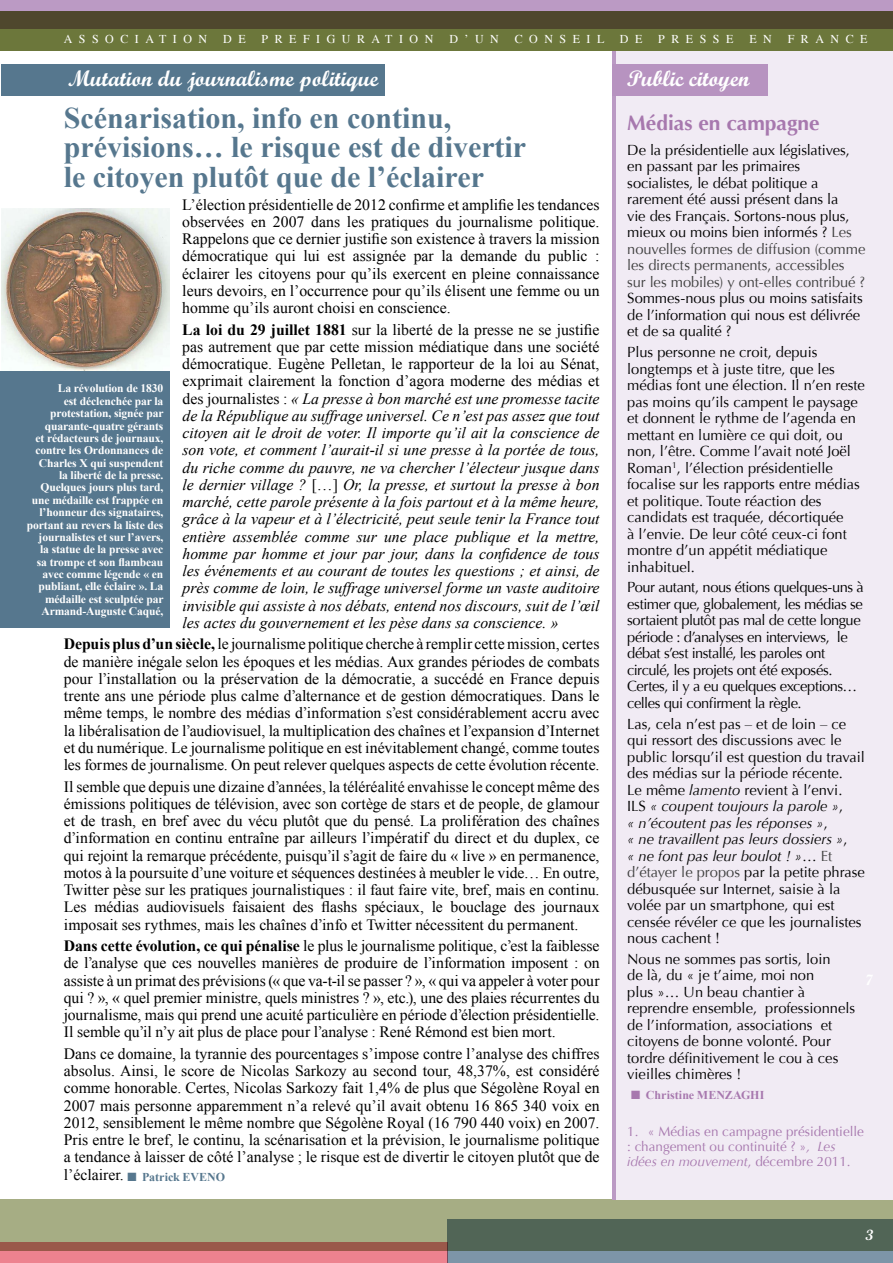
<style>
.page{position:relative;width:893px;height:1263px;background:#fff}
.page>*{position:absolute;margin:0;border:0;box-sizing:border-box;transform-origin:0 0}
.t1{font:700 30px/29.7px "Times New Roman";color:#56778e}
.t2{font:700 22.5px "Script";color:#fff}
.t3{font:700 21px "Optima";color:#a778ae}
.t4{font:15.75px/17.2px "Times New Roman";color:#000;text-align:justify}
.t5{font:italic 15.75px/17.2px "Times New Roman";color:#000;text-align:justify}
.t6{font:700 15px "Script";color:#fff}
.t7{font:14.7px/16.5px "Optima";color:#000}
.t8{font:14.7px/16.5px "Optima";letter-spacing:-.03em;color:#000}
.t9{font:13.5px/15px "Optima";color:#a778ae}
.t10{font:12px "Times";letter-spacing:.54em;color:#fff}
.t11{font:700 12px "Times New Roman";letter-spacing:-.01em;color:#56778e}
.t12{font:700 12px "Times New Roman";letter-spacing:.005em;color:#a778ae}
.t13{font:700 11.55px/12.3px "Times New Roman";letter-spacing:-.01em;color:#fff;text-align:right}
.s1{font-weight:700;font-style:normal}
.s2{font-style:normal}
.s3{font-weight:700}
.s4{font-weight:400;font-size:15.75px;color:#000}
.s5{color:#404040}
.s6{font-style:italic}
</style>
<div class="page">
<div style="left:0;top:0;width:893px;height:29px;background:#bb9ac4"></div>
<svg style="left:0;top:12px;width:893px;height:39px;background:#5f6234"></svg>
<div style="left:447px;top:1220px;width:446px;height:43px;background:#7d95a8"></div>
<div style="left:0;top:1242px;width:447px;height:21px;background:#ed828f"></div>
<svg style="left:0;top:1199px;width:893px;height:51px;background:#8b9071"></svg>
<hr style="left:613px;top:1198px;width:280px;height:2px;background:#a778ae">
<div style="left:617px;top:51px;width:276px;height:1148px;background:#f1ebf4"></div>
<hr style="left:612px;top:51px;width:4px;height:1148px;background:#bb9ac4">
<div style="left:612px;top:64px;width:155px;height:32px;background:#b793c0"></div>
<div style="left:1px;top:64px;width:384px;height:32px;background:#56778e"></div>
<img style="left:1px;top:208px;width:169px;height:162px">
<div style="left:0;top:371px;width:170px;height:257px;background:#56778e"></div>
<p class="t10" style="left:64px;top:28px;width:145px">ASSOCIATION</p>
<p class="t10" style="left:223px;top:28px;width:24px">D E</p>
<p class="t10" style="left:262px;top:28px;width:173px">PREFIGURATION</p>
<p class="t10" style="left:449px;top:28px;width:51px">D’UN</p>
<p class="t10" style="left:515px;top:28px;width:91px">CONSEIL</p>
<p class="t10" style="left:620px;top:28px;width:24px">D E</p>
<p class="t10" style="left:658px;top:28px;width:77px">PRESSE</p>
<p class="t10" style="left:749px;top:28px;width:24px">E N</p>
<p class="t10" style="left:788px;top:28px;width:81px">FRANCE</p>
<h2 class="t2" style="left:68px;top:64px;width:312px">Mutation du journalisme politique</h2>
<h1 class="t1" style="left:64px;top:102px;width:464px">Scénarisation, info en continu, prévisions… le risque est de divertir le citoyen plutôt que de l’éclairer</h1>
<p class="t4" style="left:182px;top:196px;width:419px">L’élection présidentielle de 2012 confirme et amplifie les tendances observées en 2007 dans les pratiques du journalisme politique.<br>Rappelons que ce dernier justifie son existence à travers la mission démocratique qui lui est assignée par la demande du public : éclairer les citoyens pour qu’ils exercent en pleine connaissance leurs devoirs, en l’occurrence pour qu’ils élisent une femme ou un homme qu’ils auront choisi en conscience.</p>
<p class="t5" style="left:182px;top:320px;width:419px"><span class="s1">La loi du 29 juillet 1881</span> <span class="s2">sur la liberté de la presse ne se justifie pas autrement que par cette mission médiatique dans une société démocratique. Eugène Pelletan, le rapporteur de la loi au Sénat, exprimait clairement la fonction d’agora moderne des médias et des journalistes :</span> « La presse à bon marché est une promesse tacite de la République au suffrage universel. Ce n’est pas assez que tout citoyen ait le droit de voter. Il importe qu’il ait la conscience de son vote, et comment l’aurait-il si une presse à la portée de tous, du riche comme du pauvre, ne va chercher l’électeur jusque dans le dernier village ? <span class="s2">[…]</span> Or, la presse, et surtout la presse à bon marché, cette parole présente à la fois partout et à la même heure, grâce à la vapeur et à l’électricité, peut seule tenir la France tout entière assemblée comme sur une place publique et la mettre, homme par homme et jour par jour, dans la confidence de tous les événements et au courant de toutes les questions ; et ainsi, de près comme de loin, le suffrage universel forme un vaste auditoire invisible qui assiste à nos débats, entend nos discours, suit de l’œil les actes du gouvernement et les pèse dans sa conscience. »</p>
<p class="t4" style="left:64px;top:635px;width:537px"><span class="s3">Depuis plus d’un siècle,</span> le journalisme politique cherche à remplir cette mission, certes de manière inégale selon les époques et les médias. Aux grandes périodes de combats pour l’installation ou la préservation de la démocratie, a succédé en France depuis trente ans une période plus calme d’alternance et de gestion démocratiques. Dans le même temps, le nombre des médias d’information s’est considérablement accru avec la libéralisation de l’audiovisuel, la multiplication des chaînes et l’expansion d’Internet et du numérique. Le journalisme politique en est inévitablement changé, comme toutes les formes de journalisme. On peut relever quelques aspects de cette évolution récente.</p>
<p class="t4" style="left:64px;top:777px;width:537px">Il semble que depuis une dizaine d’années, la téléréalité envahisse le concept même des émissions politiques de télévision, avec son cortège de stars et de people, de glamour et de trash, en bref avec du vécu plutôt que du pensé. La prolifération des chaînes d’information en continu entraîne par ailleurs l’impératif du direct et du duplex, ce qui rejoint la remarque précédente, puisqu’il s’agit de faire du « live » en permanence, motos à la poursuite d’une voiture et séquences destinées à meubler le vide… En outre, Twitter pèse sur les pratiques journalistiques : il faut faire vite, bref, mais en continu.<br>Les médias audiovisuels faisaient des flashs spéciaux, le bouclage des journaux imposait ses rythmes, mais les chaînes d’info et Twitter nécessitent du permanent.</p>
<p class="t4" style="left:64px;top:937px;width:537px"><span class="s3">Dans cette évolution, ce qui pénalise</span> le plus le journalisme politique, c’est la faiblesse de l’analyse que ces nouvelles manières de produire de l’information imposent : on assiste à un primat des prévisions (« que va-t-il se passer ? », « qui va appeler à voter pour qui ? », « quel premier ministre, quels ministres ? », etc.), une des plaies récurrentes du journalisme, mais qui prend une acuité particulière en période d’élection présidentielle.<br>Il semble qu’il n’y ait plus de place pour l’analyse : René Rémond est bien mort.</p>
<p class="t4" style="left:64px;top:1045px;width:537px">Dans ce domaine, la tyrannie des pourcentages s’impose contre l’analyse des chiffres absolus. Ainsi, le score de Nicolas Sarkozy au second tour, 48,37%, est considéré comme honorable. Certes, Nicolas Sarkozy fait 1,4% de plus que Ségolène Royal en 2007 mais personne apparemment n’a relevé qu’il avait obtenu 16 865 340 voix en 2012, sensiblement le même nombre que Ségolène Royal (16 790 440 voix) en 2007.<br>Pris entre le bref, le continu, la scénarisation et la prévision, le journalisme politique a tendance à laisser de côté l’analyse ; le risque est de divertir le citoyen plutôt que de</p>
<p class="t11" style="left:64px;top:1168px;width:163px"><span class="s4">l’éclairer.</span> ■ Patrick EVENO</p>
<p class="t13" style="left:27px;top:382px;width:138px">La révolution de 1830<br>est déclenchée par la protestation, signée par quarante-quatre gérants<br>et rédacteurs de journaux, contre les Ordonnances de<br>Charles X qui suspendent<br>la liberté de la presse.<br>Quelques jours plus tard, une médaille est frappée en l’honneur des signataires, portant au revers la liste des journalistes et sur l’avers,<br>la statue de la presse avec<br>sa trompe et son flambeau avec comme légende « en publiant, elle éclaire ». La médaille est sculptée par<br>Armand-Auguste Caqué,</p>
<h2 class="t2" style="left:627px;top:64px;width:124px">Public citoyen</h2>
<h3 class="t3" style="left:627px;top:111px;width:194px">Médias en campagne</h3>
<p class="t7" style="left:627px;top:142px;width:240px">De la présidentielle aux législatives, en passant par les primaires socialistes, le débat politique a rarement été aussi présent dans la<br>vie des Français. Sortons-nous plus, mieux ou moins bien informés ? <span class="s5">Les nouvelles formes de diffusion (comme les directs permanents, accessibles sur les mobiles) y ont-elles contribué ?</span></p>
<p class="t7" style="left:627px;top:290px;width:237px">Sommes-nous plus ou moins satisfaits de l’information qui nous est délivrée et de sa qualité ?</p>
<p class="t7" style="left:627px;top:344px;width:239px">Plus personne ne croit, depuis longtemps et à juste titre, que les médias font une élection. Il n’en reste pas moins qu’ils campent le paysage et donnent le rythme de l’agenda en mettant en lumière ce qui doit, ou non, l’être. Comme l’avait noté Joël Roman<sup>1</sup>, l’élection présidentielle focalise sur les rapports entre médias et politique. Toute réaction des candidats est traquée, décortiquée<br>à l’envie. De leur côté ceux-ci font montre d’un appétit médiatique inhabituel.</p>
<p class="t8" style="left:627px;top:579px;width:238px">Pour autant, nous étions quelques-uns à estimer que, globalement, les médias se sortaient plutôt pas mal de cette longue période : d’analyses en interviews, le débat s’est installé, les paroles ont circulé, les projets ont été exposés.<br>Certes, il y a eu quelques exceptions… celles qui confirment la règle.</p>
<p class="t7" style="left:627px;top:716px;width:239px">Las, cela n’est pas – et de loin – ce qui ressort des discussions avec le public lorsqu’il est question du travail des médias sur la période récente.<br>Le même <span class="s6">lamento</span> revient à l’envi.<br>ILS <span class="s6">« coupent toujours la parole »</span>,<br><span class="s6">« n’écoutent pas les réponses »</span>,<br><span class="s6">« ne travaillent pas leurs dossiers »</span>,<br><span class="s6">« ne font pas leur boulot ! »</span>… <span class="s5">Et d’étayer le propos</span> par la petite phrase débusquée sur Internet, saisie à la volée par un smartphone, qui est censée révéler ce que les journalistes nous cachent !</p>
<p class="t7" style="left:627px;top:951px;width:229px">Nous ne sommes pas sortis, loin<br>de là, du « je t’aime, moi non<br>plus »… Un beau chantier à reprendre ensemble, professionnels de l’information, associations et citoyens de bonne volonté. Pour tordre définitivement le cou à ces vieilles chimères !</p>
<p class="t12" style="left:631px;top:1087px;width:135px">■ Christine MENZAGHI</p>
<p class="t9" style="left:627px;top:1124px;width:238px">1. « Médias en campagne présidentielle : changement ou continuité ? »<span class="s6">, Les idées en mouvement</span>, décembre 2011.</p>
<p class="t6" style="left:865px;top:1225px;width:9px">3</p>
</div>
